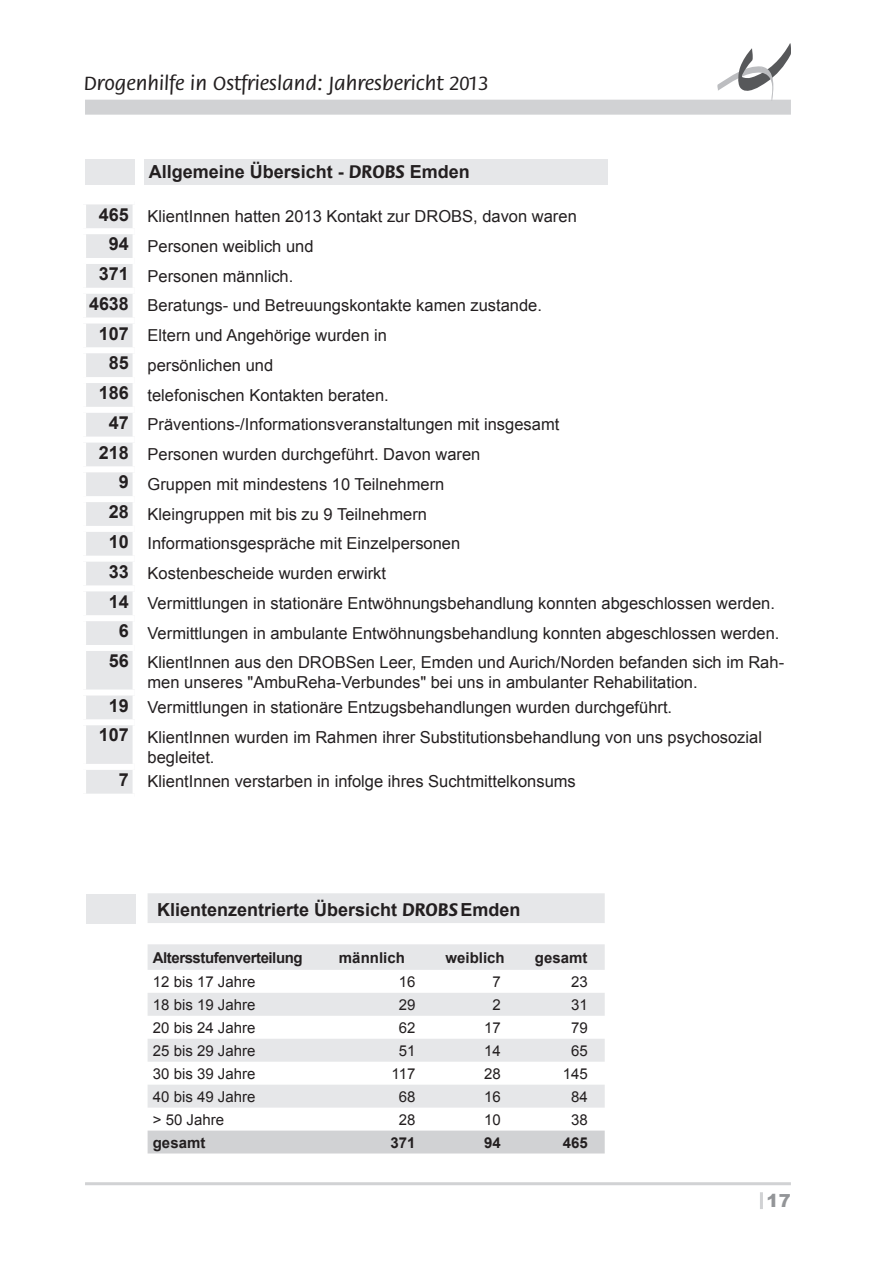
<style>
.page{position:relative;width:893px;height:1263px;background:#fff}
.page>*{position:absolute;margin:0;border:0;box-sizing:border-box;transform-origin:0 0}
.t1{font:500 21px "Flora";color:#231f20}
.t2{font:700 18px "Arial";color:#231f20}
.t3{font:900 18px "Arial";color:#939598}
.t4{font:16.5px/24.8px "Arial";color:#231f20}
.t5{font:15px "Arial";color:#231f20}
.t6{font:700 15px "Arial";color:#231f20}
.t7{font:700 15px "Arial";letter-spacing:-.03em;color:#231f20}
.s1{font-family:"Flora";font-size:19.5px}
.s2{font-weight:700;font-size:18px}
</style>
<div class="page">
<div style="left:85px;top:100px;width:706px;height:15px;background:#d1d2d4"></div>
<svg style="left:718px;top:43px;width:73px;height:57px"></svg>
<hr style="left:85px;top:1182px;width:706px;height:3px;background:#d1d2d4">
<hr style="left:760px;top:1192px;width:3px;height:17px;background:#d1d2d4">
<svg style="left:148px;top:893px;width:457px;height:214px;fill:#e6e7e9"></svg>
<div style="left:148px;top:1130px;width:457px;height:23px;background:#d1d2d4"></div>
<div style="left:86px;top:894px;width:50px;height:30px;background:#e6e7e9"></div>
<div style="left:85px;top:159px;width:50px;height:25px;background:#e6e7e9"></div>
<div style="left:145px;top:159px;width:463px;height:25px;background:#e6e7e9"></div>
<div style="left:86px;top:204px;width:47px;height:590px;background:#e6e7e9"></div>
<div style="left:80px;top:228px;width:55px;height:6px;background:#fff"></div>
<div style="left:80px;top:258px;width:55px;height:6px;background:#fff"></div>
<div style="left:80px;top:288px;width:55px;height:6px;background:#fff"></div>
<div style="left:80px;top:317px;width:55px;height:6px;background:#fff"></div>
<div style="left:80px;top:347px;width:55px;height:6px;background:#fff"></div>
<div style="left:80px;top:377px;width:55px;height:6px;background:#fff"></div>
<div style="left:80px;top:407px;width:55px;height:6px;background:#fff"></div>
<div style="left:80px;top:437px;width:55px;height:6px;background:#fff"></div>
<div style="left:80px;top:466px;width:55px;height:6px;background:#fff"></div>
<div style="left:80px;top:496px;width:55px;height:6px;background:#fff"></div>
<div style="left:80px;top:526px;width:55px;height:6px;background:#fff"></div>
<div style="left:80px;top:556px;width:55px;height:6px;background:#fff"></div>
<div style="left:80px;top:585px;width:55px;height:6px;background:#fff"></div>
<div style="left:80px;top:615px;width:55px;height:6px;background:#fff"></div>
<div style="left:80px;top:645px;width:55px;height:6px;background:#fff"></div>
<div style="left:80px;top:689px;width:55px;height:6px;background:#fff"></div>
<div style="left:80px;top:719px;width:55px;height:6px;background:#fff"></div>
<div style="left:80px;top:764px;width:55px;height:6px;background:#fff"></div>
<p class="t1" style="left:84px;top:72px;width:406px">Drogenhilfe in Ostfriesland: Jahresbericht 2013</p>
<p class="t2" style="left:149px;top:160px;width:323px">Allgemeine Übersicht - <span class="s1">DROBS</span> Emden</p>
<p class="t4" style="left:99px;top:204px;width:480px"><span class="s2">465</span> KlientInnen hatten 2013 Kontakt zur DROBS, davon waren</p>
<p class="t4" style="left:109px;top:234px;width:206px"><span class="s2">94</span> Personen weiblich und</p>
<p class="t4" style="left:99px;top:263px;width:196px"><span class="s2">371</span> Personen männlich.</p>
<p class="t4" style="left:89px;top:293px;width:454px"><span class="s2">4638</span> Beratungs- und Betreuungskontakte kamen zustande.</p>
<p class="t4" style="left:99px;top:323px;width:290px"><span class="s2">107</span> Eltern und Angehörige wurden in</p>
<p class="t4" style="left:109px;top:353px;width:166px"><span class="s2">85</span> persönlichen und</p>
<p class="t4" style="left:99px;top:383px;width:292px"><span class="s2">186</span> telefonischen Kontakten beraten.</p>
<p class="t4" style="left:109px;top:412px;width:452px"><span class="s2">47</span> Präventions-/Informationsveranstaltungen mit insgesamt</p>
<p class="t4" style="left:99px;top:442px;width:383px"><span class="s2">218</span> Personen wurden durchgeführt. Davon waren</p>
<p class="t4" style="left:119px;top:472px;width:327px"><span class="s2">9</span> Gruppen mit mindestens 10 Teilnehmern</p>
<p class="t4" style="left:109px;top:502px;width:320px"><span class="s2">28</span> Kleingruppen mit bis zu 9 Teilnehmern</p>
<p class="t4" style="left:109px;top:531px;width:353px"><span class="s2">10</span> Informationsgespräche mit Einzelpersonen</p>
<p class="t4" style="left:109px;top:561px;width:279px"><span class="s2">33</span> Kostenbescheide wurden erwirkt</p>
<p class="t4" style="left:109px;top:591px;width:668px"><span class="s2">14</span> Vermittlungen in stationäre Entwöhnungsbehandlung konnten abgeschlossen werden.</p>
<p class="t4" style="left:119px;top:621px;width:662px"><span class="s2">6</span> Vermittlungen in ambulante Entwöhnungsbehandlung konnten abgeschlossen werden.</p>
<p class="t4" style="left:109px;top:650px;width:677px"><span class="s2">56</span> KlientInnen aus den DROBSen Leer, Emden und Aurich/Norden befanden sich im Rah-</p>
<p class="t4" style="left:109px;top:670px;width:590px;text-indent:39px">men unseres "AmbuReha-Verbundes" bei uns in ambulanter Rehabilitation.<br><span class="s2">19</span> Vermittlungen in stationäre Entzugsbehandlungen wurden durchgeführt.</p>
<p class="t4" style="left:148px;top:727px;width:616px;line-height:19.8px;text-indent:-49px"><span class="s2">107</span> KlientInnen wurden im Rahmen ihrer Substitutionsbehandlung von uns psychosozial begleitet.</p>
<p class="t4" style="left:119px;top:769px;width:459px"><span class="s2">7</span> KlientInnen verstarben in infolge ihres Suchtmittelkonsums</p>
<p class="t2" style="left:157px;top:897px;width:365px">Klientenzentrierte Übersicht <span class="s1">DROBS</span>Emden</p>
<p class="t7" style="left:153px;top:947px;width:151px">Altersstufenverteilung</p>
<p class="t6" style="left:339px;top:947px;width:67px">männlich</p>
<p class="t6" style="left:445px;top:947px;width:61px">weiblich</p>
<p class="t6" style="left:535px;top:947px;width:54px">gesamt</p>
<p class="t5" style="left:153px;top:972px;width:104px">12 bis 17 Jahre</p>
<p class="t5" style="left:399px;top:972px;width:18px">16</p>
<p class="t5" style="left:492px;top:972px;width:10px">7</p>
<p class="t5" style="left:571px;top:972px;width:18px">23</p>
<p class="t5" style="left:153px;top:995px;width:104px">18 bis 19 Jahre</p>
<p class="t5" style="left:399px;top:995px;width:18px">29</p>
<p class="t5" style="left:492px;top:995px;width:10px">2</p>
<p class="t5" style="left:571px;top:995px;width:18px">31</p>
<p class="t5" style="left:153px;top:1018px;width:104px">20 bis 24 Jahre</p>
<p class="t5" style="left:399px;top:1017px;width:18px">62</p>
<p class="t5" style="left:484px;top:1017px;width:18px">17</p>
<p class="t5" style="left:571px;top:1017px;width:18px">79</p>
<p class="t5" style="left:153px;top:1040px;width:104px">25 bis 29 Jahre</p>
<p class="t5" style="left:399px;top:1040px;width:18px">51</p>
<p class="t5" style="left:484px;top:1040px;width:18px">14</p>
<p class="t5" style="left:571px;top:1040px;width:18px">65</p>
<p class="t5" style="left:153px;top:1063px;width:104px">30 bis 39 Jahre</p>
<p class="t5" style="left:392px;top:1063px;width:25px">117</p>
<p class="t5" style="left:484px;top:1063px;width:18px">28</p>
<p class="t5" style="left:563px;top:1063px;width:27px">145</p>
<p class="t5" style="left:153px;top:1086px;width:104px">40 bis 49 Jahre</p>
<p class="t5" style="left:399px;top:1086px;width:18px">68</p>
<p class="t5" style="left:484px;top:1086px;width:18px">16</p>
<p class="t5" style="left:571px;top:1086px;width:18px">84</p>
<p class="t5" style="left:153px;top:1109px;width:73px">&gt; 50 Jahre</p>
<p class="t5" style="left:399px;top:1109px;width:18px">28</p>
<p class="t5" style="left:484px;top:1109px;width:18px">10</p>
<p class="t5" style="left:571px;top:1109px;width:18px">38</p>
<p class="t6" style="left:153px;top:1132px;width:54px">gesamt</p>
<p class="t6" style="left:390px;top:1132px;width:27px">371</p>
<p class="t6" style="left:484px;top:1132px;width:18px">94</p>
<p class="t6" style="left:563px;top:1132px;width:27px">465</p>
<p class="t3" style="left:767px;top:1188px;width:26px">17</p>
</div>
